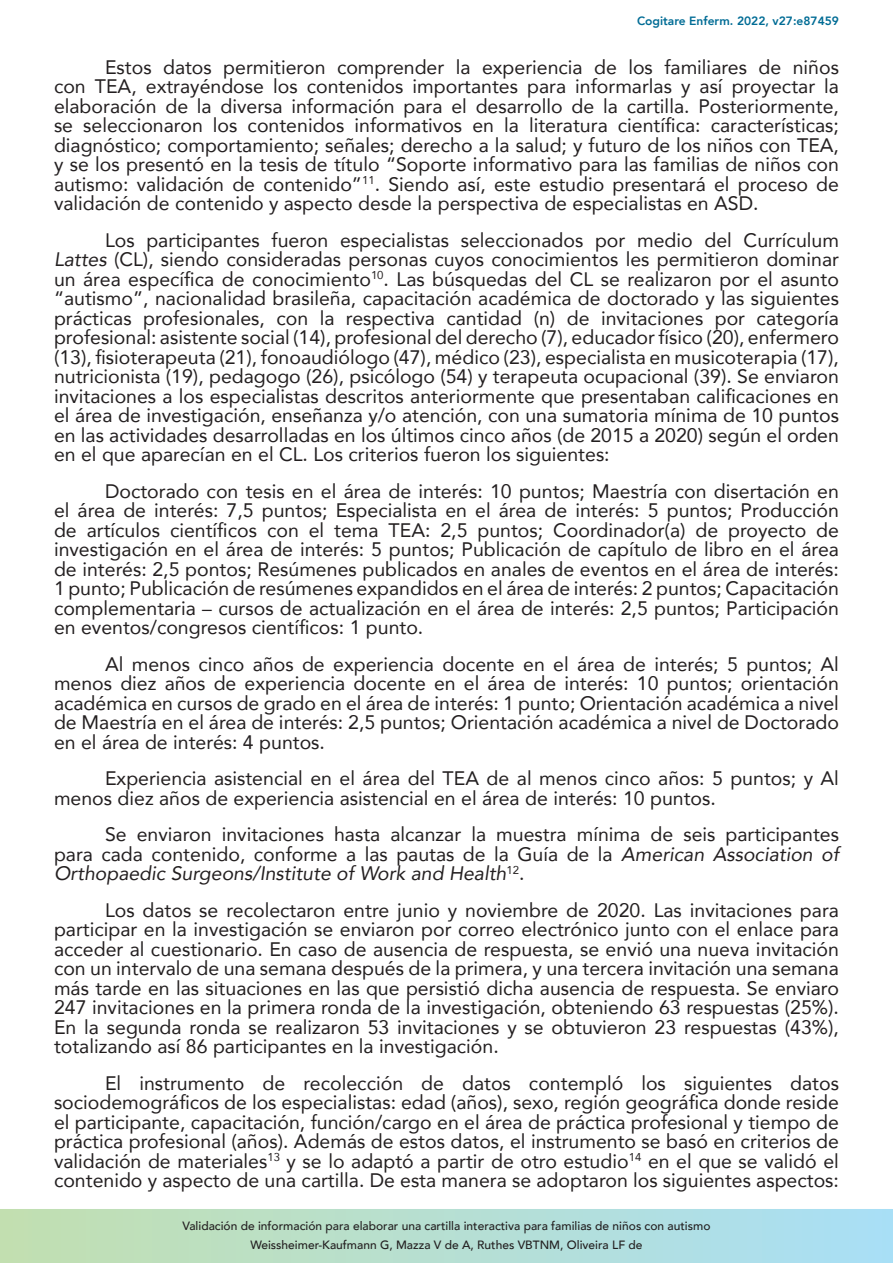
<style>
.page{position:relative;width:893px;height:1263px;background:#fff}
.page>*{position:absolute;margin:0;border:0;box-sizing:border-box;transform-origin:0 0}
.TEXTO{font:19.5px/19.5px "Avenir";color:#231f20;text-align:justify}
.t1{font:500 12px/18.6px "Avenir";color:#231f20;text-align:center}
.t2{font:800 12px "Avenir";color:#006c95}
.s1{font-style:italic}
</style>
<div class="page">
<svg style="left:0;top:1209px;width:893px;height:54px;background:#b6dfd2"></svg>
<p class="t2" style="left:637px;top:10px;width:203px">Cogitare Enferm. 2022, v27:e87459</p>
<p class="TEXTO" style="left:54px;top:56px;width:786px;text-indent:51px">Estos datos permitieron comprender la experiencia de los familiares de niños con TEA, extrayéndose los contenidos importantes para informarlas y así proyectar la elaboración de la diversa información para el desarrollo de la cartilla. Posteriormente, se seleccionaron los contenidos informativos en la literatura científica: características; diagnóstico; comportamiento; señales; derecho a la salud; y futuro de los niños con TEA, y se los presentó en la tesis de título “Soporte informativo para las familias de niños con autismo: validación de contenido”<sup>11</sup>. Siendo así, este estudio presentará el proceso de validación de contenido y aspecto desde la perspectiva de especialistas en ASD.</p>
<p class="TEXTO" style="left:54px;top:229px;width:786px;text-indent:51px">Los participantes fueron especialistas seleccionados por medio del Currículum <span class="s1">Lattes</span> (CL), siendo consideradas personas cuyos conocimientos les permitieron dominar un área específica de conocimiento<sup>10</sup>. Las búsquedas del CL se realizaron por el asunto “autismo”, nacionalidad brasileña, capacitación académica de doctorado y las siguientes prácticas profesionales, con la respectiva cantidad (n) de invitaciones por categoría profesional: asistente social (14), profesional del derecho (7), educador físico (20), enfermero (13), fisioterapeuta (21), fonoaudiólogo (47), médico (23), especialista en musicoterapia (17), nutricionista (19), pedagogo (26), psicólogo (54) y terapeuta ocupacional (39). Se enviaron invitaciones a los especialistas descritos anteriormente que presentaban calificaciones en el área de investigación, enseñanza y/o atención, con una sumatoria mínima de 10 puntos en las actividades desarrolladas en los últimos cinco años (de 2015 a 2020) según el orden en el que aparecían en el CL. Los criterios fueron los siguientes:</p>
<p class="TEXTO" style="left:54px;top:480px;width:786px;text-indent:51px">Doctorado con tesis en el área de interés: 10 puntos; Maestría con disertación en el área de interés: 7,5 puntos; Especialista en el área de interés: 5 puntos; Producción de artículos científicos con el tema TEA: 2,5 puntos; Coordinador(a) de proyecto de investigación en el área de interés: 5 puntos; Publicación de capítulo de libro en el área de interés: 2,5 pontos; Resúmenes publicados en anales de eventos en el área de interés:<br>1 punto; Publicación de resúmenes expandidos en el área de interés: 2 puntos; Capacitación complementaria – cursos de actualización en el área de interés: 2,5 puntos; Participación en eventos/congresos científicos: 1 punto.</p>
<p class="TEXTO" style="left:54px;top:653px;width:786px;text-indent:51px">Al menos cinco años de experiencia docente en el área de interés; 5 puntos; Al menos diez años de experiencia docente en el área de interés: 10 puntos; orientación académica en cursos de grado en el área de interés: 1 punto; Orientación académica a nivel de Maestría en el área de interés: 2,5 puntos; Orientación académica a nivel de Doctorado en el área de interés: 4 puntos.</p>
<p class="TEXTO" style="left:54px;top:768px;width:786px;text-indent:51px">Experiencia asistencial en el área del TEA de al menos cinco años: 5 puntos; y Al menos diez años de experiencia asistencial en el área de interés: 10 puntos.</p>
<p class="TEXTO" style="left:54px;top:824px;width:786px;text-indent:51px">Se enviaron invitaciones hasta alcanzar la muestra mínima de seis participantes para cada contenido, conforme a las pautas de la Guía de la <span class="s1">American Association of Orthopaedic Surgeons/Institute of Work and Health</span><sup>12</sup>.</p>
<p class="TEXTO" style="left:54px;top:899px;width:787px;text-indent:51px">Los datos se recolectaron entre junio y noviembre de 2020. Las invitaciones para participar en la investigación se enviaron por correo electrónico junto con el enlace para acceder al cuestionario. En caso de ausencia de respuesta, se envió una nueva invitación con un intervalo de una semana después de la primera, y una tercera invitación una semana más tarde en las situaciones en las que persistió dicha ausencia de respuesta. Se enviaro 247 invitaciones en la primera ronda de la investigación, obteniendo 63 respuestas (25%).<br>En la segunda ronda se realizaron 53 invitaciones y se obtuvieron 23 respuestas (43%), totalizando así 86 participantes en la investigación.</p>
<p class="TEXTO" style="left:54px;top:1072px;width:786px;text-indent:51px">El instrumento de recolección de datos contempló los siguientes datos sociodemográficos de los especialistas: edad (años), sexo, región geográfica donde reside el participante, capacitación, función/cargo en el área de práctica profesional y tiempo de práctica profesional (años). Además de estos datos, el instrumento se basó en criterios de validación de materiales<sup>13</sup> y se lo adaptó a partir de otro estudio<sup>14</sup> en el que se validó el contenido y aspecto de una cartilla. De esta manera se adoptaron los siguientes aspectos:</p>
<p class="t1" style="left:182px;top:1216px;width:529px">Validación de información para elaborar una cartilla interactiva para familias de niños con autismo<br>Weissheimer-Kaufmann G, Mazza V de A, Ruthes VBTNM, Oliveira LF de</p>
</div>
